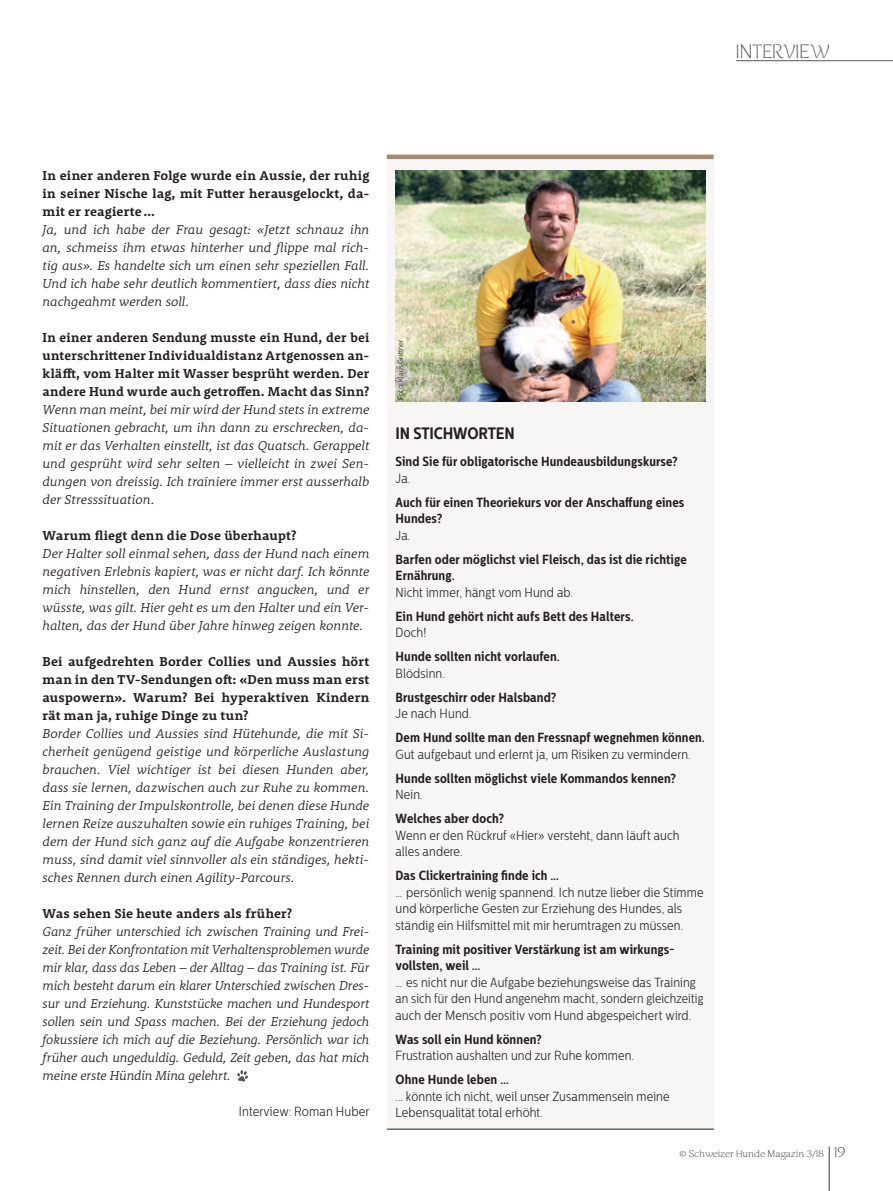
<style>
.page{position:relative;width:893px;height:1191px;background:#fff}
.page>*{position:absolute;margin:0;border:0;box-sizing:border-box;transform-origin:0 0}
.t1{font:200 18px "Caturrita";letter-spacing:.025em;color:#57585a}
.t2{font:700 16.5px "Centrale Sans Cnd";letter-spacing:-.01em;color:#231f20}
.t3{font:italic 300 13.2px/18px "Rooney Pro";color:#231f20;text-align:justify}
.t4{font:300 13.2px/16.5px "Centrale Sans Cnd";letter-spacing:.01em;color:#231f20}
.t5{font:700 13.2px/18px "Rooney Pro";letter-spacing:.01em;color:#231f20;text-align:justify}
.t6{font:700 13.2px/16.5px "Centrale Sans Cnd";letter-spacing:.01em;color:#231f20}
.t7{font:200 9px "Caturrita";letter-spacing:.01em;color:#3e3e3f;scale:1.1 1}
.t8{font:300 7.5px "Centrale Sans Cnd";letter-spacing:.02em;color:#231f20}
.s1{font-size:13.5px}
</style>
<div class="page">
<div style="left:387px;top:155px;width:327px;height:974px;background:#f7f6f4"></div>
<hr style="left:387px;top:155px;width:327px;height:4px;background:#a78873">
<hr style="left:387px;top:1128px;width:327px;height:1px;background:#231f20">
<img style="left:395px;top:170px;width:310px;height:232px">
<hr style="left:736px;top:60px;width:157px;height:1px;background:#57585a">
<hr style="left:829px;top:1146px;width:1px;height:45px;background:#3e3e3f">
<div style="left:237px;top:1070px;width:12px;height:11px;background:#231f20;opacity:.15"></div>
<h1 class="t1" style="left:736px;top:41px;width:95px">INTERVIEW</h1>
<p class="t5" style="left:43px;top:166px;width:328px">In einer anderen Folge wurde ein Aussie, der ruhig in seiner Nische lag, mit Futter herausgelockt, da&shy;mit er reagierte…</p>
<p class="t3" style="left:43px;top:220px;width:328px">Ja, und ich habe der Frau gesagt: «Jetzt schnauz ihn an, schmeiss ihm etwas hinterher und flippe mal rich&shy;tig aus». Es handelte sich um einen sehr speziellen Fall.<br>Und ich habe sehr deutlich kommentiert, dass dies nicht nachgeahmt werden soll.</p>
<p class="t5" style="left:43px;top:328px;width:328px">In einer anderen Sendung musste ein Hund, der bei unterschrittener Individualdistanz Artgenossen an&shy;kläfft, vom Halter mit Wasser besprüht werden. Der andere Hund wurde auch getroffen. Macht das Sinn?</p>
<p class="t3" style="left:43px;top:400px;width:328px">Wenn man meint, bei mir wird der Hund stets in extreme Situationen gebracht, um ihn dann zu erschrecken, da&shy;mit er das Verhalten einstellt, ist das Quatsch. Gerappelt und gesprüht wird sehr selten – vielleicht in zwei Sen&shy;dungen von dreissig. Ich trainiere immer erst ausserhalb der Stresssituation.</p>
<p class="t5" style="left:43px;top:526px;width:255px">Warum fliegt denn die Dose überhaupt?</p>
<p class="t3" style="left:43px;top:544px;width:328px">Der Halter soll einmal sehen, dass der Hund nach einem negativen Erlebnis kapiert, was er nicht darf. Ich könnte mich hinstellen, den Hund ernst angucken, und er wüsste, was gilt. Hier geht es um den Halter und ein Ver&shy;halten, das der Hund über Jahre hinweg zeigen konnte.</p>
<p class="t5" style="left:43px;top:652px;width:328px">Bei aufgedrehten Border Collies und Aussies hört man in den TV-Sendungen oft: «Den muss man erst auspowern». Warum? Bei hyperaktiven Kindern rät man ja, ruhige Dinge zu tun?</p>
<p class="t3" style="left:43px;top:724px;width:328px">Border Collies und Aussies sind Hütehunde, die mit Si&shy;cherheit genügend geistige und körperliche Auslastung brauchen. Viel wichtiger ist bei diesen Hunden aber, dass sie lernen, dazwischen auch zur Ruhe zu kommen.<br>Ein Training der Impulskontrolle, bei denen diese Hunde lernen Reize auszuhalten sowie ein ruhiges Training, bei dem der Hund sich ganz auf die Aufgabe konzentrieren muss, sind damit viel sinnvoller als ein ständiges, hekti&shy;sches Rennen durch einen Agility-Parcours.</p>
<p class="t5" style="left:43px;top:904px;width:251px">Was sehen Sie heute anders als früher?</p>
<p class="t3" style="left:43px;top:922px;width:328px">Ganz früher unterschied ich zwischen Training und Frei&shy;zeit. Bei der Konfrontation mit Verhaltensproblemen wurde mir klar, dass das Leben – der Alltag – das Training ist. Für mich besteht darum ein klarer Unterschied zwischen Dres&shy;sur und Erziehung. Kunststücke machen und Hundesport sollen sein und Spass machen. Bei der Erziehung jedoch fokussiere ich mich auf die Beziehung. Persönlich war ich früher auch ungeduldig. Geduld, Zeit geben, das hat mich meine erste Hündin Mina gelehrt.</p>
<p class="t4" style="left:239px;top:1103px;width:132px">Interview: Roman Huber</p>
<p class="t8" style="left:396px;top:400px;width:62px;rotate:-90deg">Foto: Klaus Grittner</p>
<p class="t2" style="left:395px;top:423px;width:121px">IN STICHWORTEN</p>
<p class="t6" style="left:395px;top:453px;width:284px">Sind Sie für obligatorische Hundeausbildungskurse?</p>
<p class="t4" style="left:395px;top:470px;width:16px">Ja.</p>
<p class="t6" style="left:395px;top:494px;width:290px">Auch für einen Theoriekurs vor der Anschaffung eines<br>Hundes?</p>
<p class="t4" style="left:395px;top:527px;width:16px">Ja.</p>
<p class="t6" style="left:395px;top:551px;width:293px">Barfen oder möglichst viel Fleisch, das ist die richtige<br>Ernährung.</p>
<p class="t4" style="left:395px;top:584px;width:179px">Nicht immer, hängt vom Hund ab.</p>
<p class="t6" style="left:395px;top:608px;width:240px">Ein Hund gehört nicht aufs Bett des Halters.</p>
<p class="t4" style="left:395px;top:624px;width:32px">Doch!</p>
<p class="t6" style="left:395px;top:648px;width:166px">Hunde sollten nicht vorlaufen.</p>
<p class="t4" style="left:395px;top:665px;width:51px">Blödsinn.</p>
<p class="t6" style="left:395px;top:689px;width:163px">Brustgeschirr oder Halsband?</p>
<p class="t4" style="left:395px;top:705px;width:78px">Je nach Hund.</p>
<p class="t6" style="left:395px;top:729px;width:311px">Dem Hund sollte man den Fressnapf wegnehmen können.</p>
<p class="t4" style="left:395px;top:746px;width:297px">Gut aufgebaut und erlernt ja, um Risiken zu vermindern.</p>
<p class="t6" style="left:395px;top:770px;width:282px">Hunde sollten möglichst viele Kommandos kennen?</p>
<p class="t4" style="left:395px;top:786px;width:29px">Nein.</p>
<p class="t6" style="left:395px;top:810px;width:110px">Welches aber doch?</p>
<p class="t4" style="left:395px;top:827px;width:286px">Wenn er den Rückruf «Hier» versteht, dann läuft auch alles andere.</p>
<p class="t6" style="left:395px;top:867px;width:165px">Das Clickertraining finde ich …</p>
<p class="t4" style="left:395px;top:884px;width:310px">… persönlich wenig spannend. Ich nutze lieber die Stimme und körperliche Gesten zur Erziehung des Hundes, als ständig ein Hilfsmittel mit mir herumtragen zu müssen.</p>
<p class="t6" style="left:395px;top:941px;width:281px">Training mit positiver Verstärkung ist am wirkungs&shy;vollsten, weil …</p>
<p class="t4" style="left:395px;top:974px;width:309px">… es nicht nur die Aufgabe beziehungsweise das Training an sich für den Hund angenehm macht, sondern gleichzeitig auch der Mensch positiv vom Hund abgespeichert wird.</p>
<p class="t6" style="left:395px;top:1031px;width:148px">Was soll ein Hund können?</p>
<p class="t4" style="left:395px;top:1047px;width:240px">Frustration aushalten und zur Ruhe kommen.</p>
<p class="t6" style="left:395px;top:1071px;width:115px">Ohne Hunde leben …</p>
<p class="t4" style="left:395px;top:1088px;width:276px">... könnte ich nicht, weil unser Zusammensein meine<br>Lebensqualität total erhöht.</p>
<p class="t7" style="left:679px;top:1148px;width:152px">© Schweizer Hunde Magazin 3/18 <span class="s1">19</span></p>
</div>
